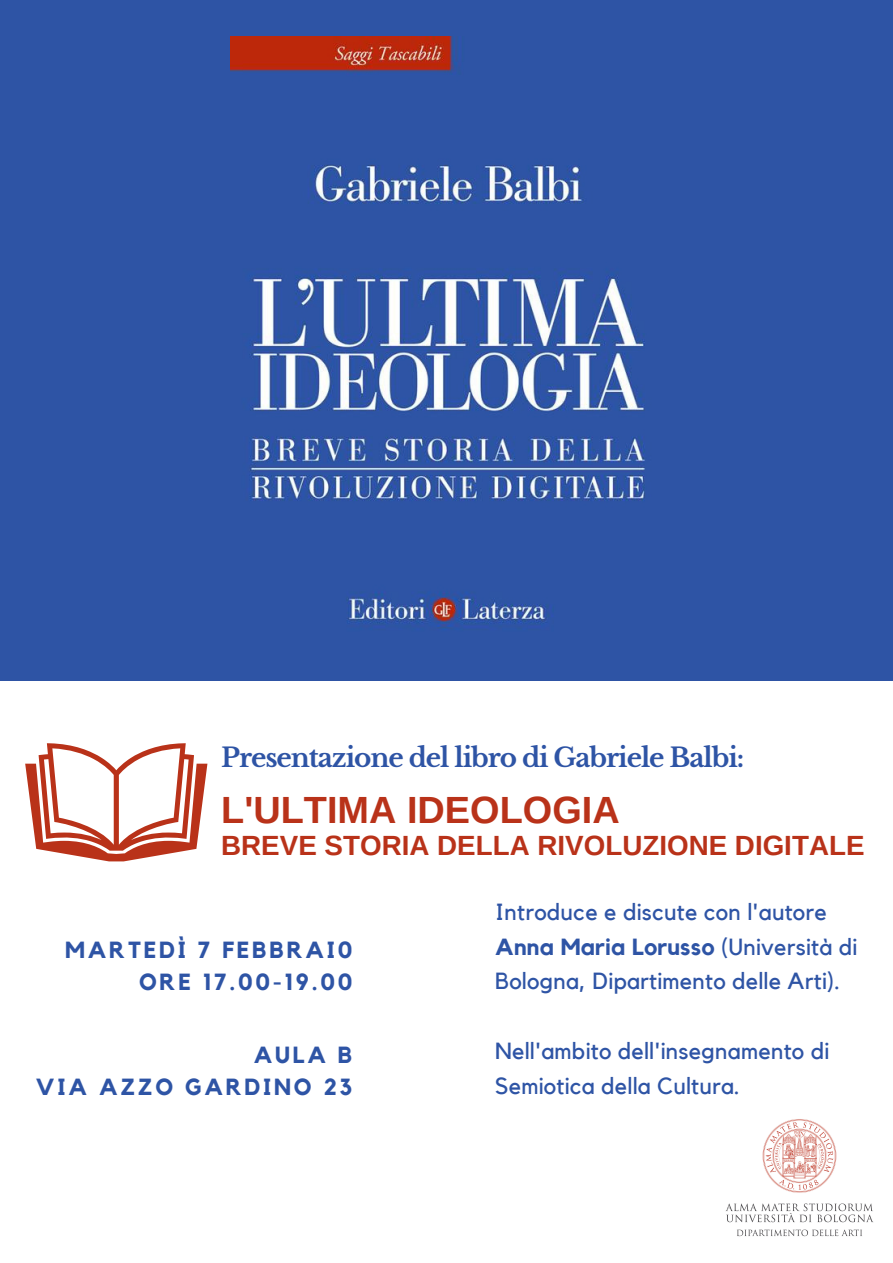
<style>
.page{position:relative;width:893px;height:1263px;background:#fff}
.page>*{position:absolute;margin:0;border:0;box-sizing:border-box;transform-origin:0 0}
.t1{font:700 37.88px "Arimo";color:#b93219}
.t2{font:700 27.75px "Arimo";color:#b93219}
.t3{font:700 26.25px "Libre Baskerville";letter-spacing:-.04em;color:#2e54a5}
.t4{font:23.25px/34.9px "Kollektif";letter-spacing:.01em;color:#2e54a5}
.t5{font:700 23.25px/32.1px "Kollektif";letter-spacing:.12em;color:#2e54a5;text-align:right}
.s1{font-weight:700}
</style>
<div class="page">
<div style="left:0;top:0;width:892px;height:681px;background:#2e54a5"></div>
<img style="left:231px;top:36px;width:414px;height:594px">
<svg style="left:25px;top:743px;width:182px;height:118px"></svg>
<img style="left:726px;top:1119px;width:147px;height:118px">
<p class="t3" style="left:221px;top:742px;width:524px">Presentazione del libro di Gabriele Balbi:</p>
<h1 class="t1" style="left:221px;top:788px;width:400px">L'ULTIMA IDEOLOGIA</h1>
<p class="t2" style="left:221px;top:830px;width:645px">BREVE STORIA DELLA RIVOLUZIONE DIGITALE</p>
<p class="t5" style="left:65px;top:934px;width:289px">MARTEDÌ 7 FEBBRAI0<br>ORE 17.00-19.00</p>
<p class="t5" style="left:36px;top:1039px;width:318px">AULA B<br>VIA AZZO GARDINO 23</p>
<p class="t4" style="left:495px;top:895px;width:364px">Introduce e discute con l'autore<br><span class="s1">Anna Maria Lorusso</span> (Università di<br>Bologna, Dipartimento delle Arti).</p>
<p class="t4" style="left:495px;top:1034px;width:335px">Nell'ambito dell'insegnamento di<br>Semiotica della Cultura.</p>
</div>
